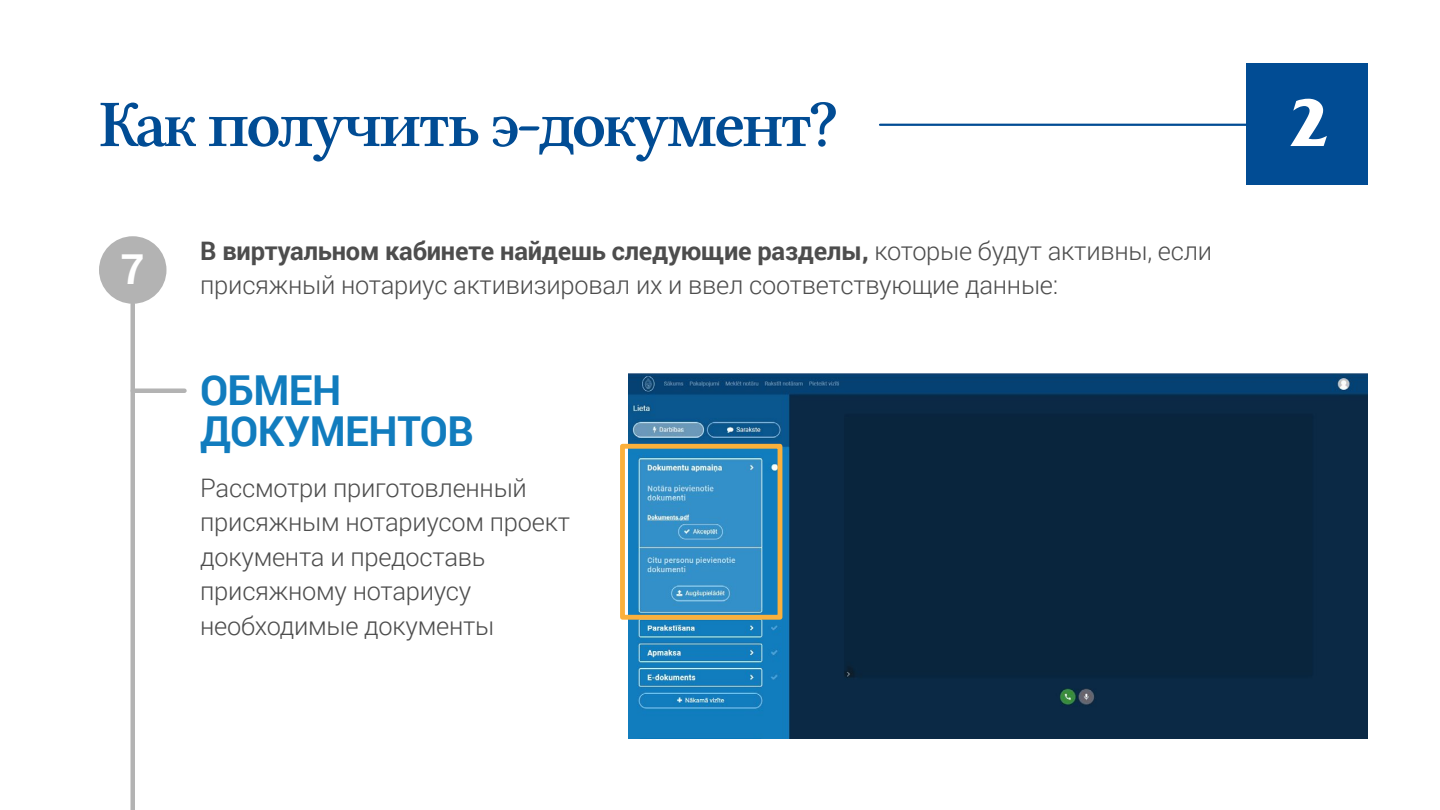
<style>
.page{position:relative;width:1440px;height:810px;background:#fff}
.page>*{position:absolute;margin:0;border:0;box-sizing:border-box;transform-origin:0 0}
.t1{font:66.75px "Lin Libertine B";letter-spacing:-.05em;color:#014c94}
.t2{font:700 66.75px "Friz Quadrata Com";color:#fff}
.t3{font:700 41.25px/41.2px "Roboto";letter-spacing:-.01em;color:#117cbe}
.t4{font:700 41.25px "Roboto";color:#fff}
.t5{font:300 25.5px/34.5px "Roboto";letter-spacing:-.01em;color:#4d4d4d}
.t6{font:700 25.5px "Roboto";letter-spacing:-.01em;color:#4d4d4d}
.s1{font-weight:300}
</style>
<div class="page">
<div style="left:1246px;top:64px;width:122px;height:121px;background:#014c94"></div>
<hr style="left:880px;top:124px;width:458px;height:2px;background:#014c94">
<div style="left:99px;top:236px;width:67px;height:68px;background:#b3b3b3;border-radius:50%"></div>
<img style="left:629px;top:374px;width:739px;height:364px">
<div style="left:620px;top:444px;width:162px;height:176px;border:5px solid #fbb03b"></div>
<div style="left:130px;top:304px;width:5px;height:506px;background:#b3b3b3"></div>
<div style="left:133px;top:388px;width:51px;height:5px;background:#b3b3b3"></div>
<h1 class="t1" style="left:99px;top:86px;width:740px">Как получить э-документ?</h1>
<h1 class="t2" style="left:1288px;top:82px;width:43px">2</h1>
<h2 class="t4" style="left:121px;top:240px;width:25px">7</h2>
<p class="t6" style="left:200px;top:232px;width:1013px">В виртуальном кабинете найдешь следующие разделы, <span class="s1">которые будут активны, если</span></p>
<p class="t5" style="left:200px;top:267px;width:859px">присяжный нотариус активизировал их и ввел соответствующие данные:</p>
<h2 class="t3" style="left:200px;top:368px;width:275px">ОБМЕН<br>ДОКУМЕНТОВ</h2>
<p class="t5" style="left:200px;top:469px;width:371px">Рассмотри приготовленный присяжным нотариусом проект документа и предоставь присяжному нотариусу необходимые документы</p>
</div>
